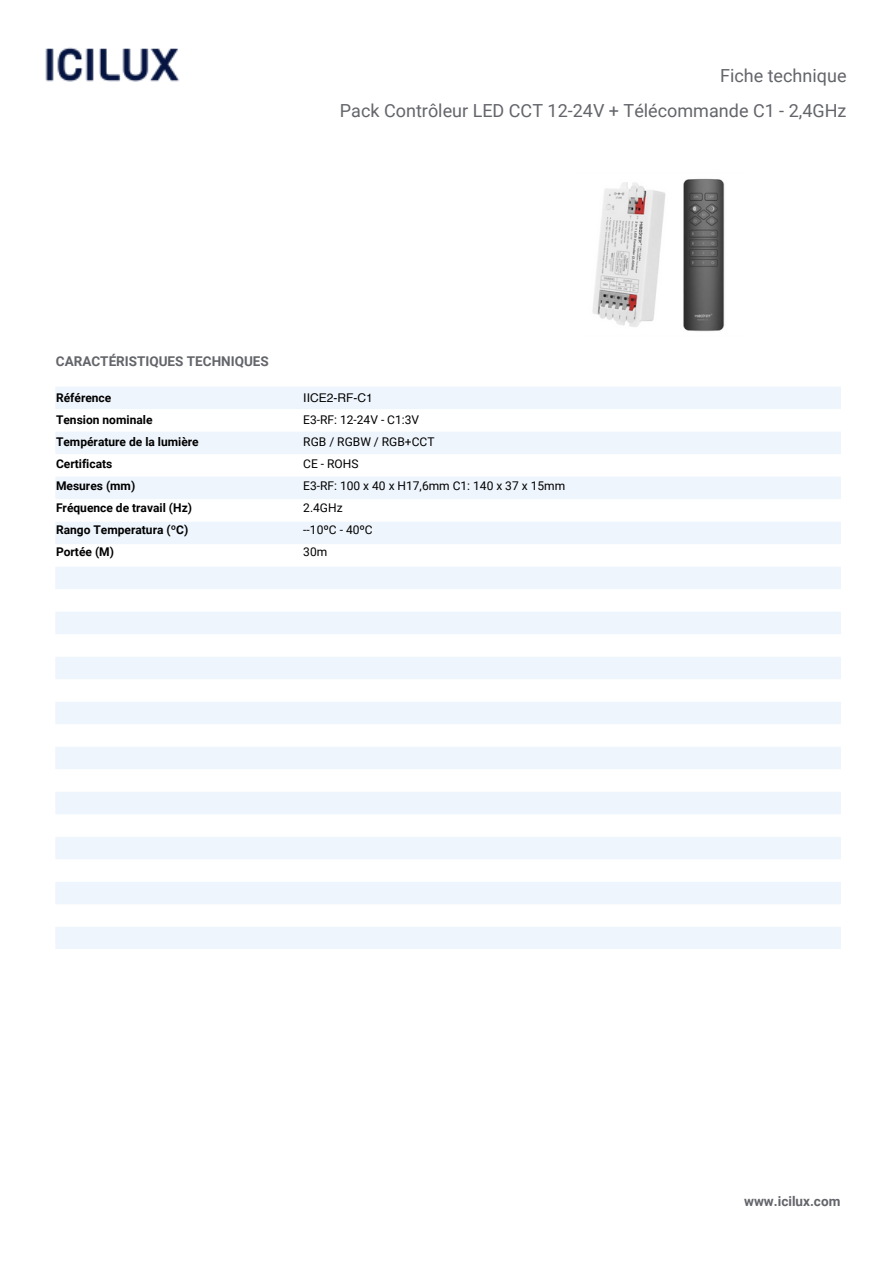
<style>
.page{position:relative;width:894px;height:1264px;background:#fff}
.page>*{position:absolute;margin:0;border:0;box-sizing:border-box;transform-origin:0 0}
.t1{font:18px/35px "Roboto";color:#63656a;text-align:right}
.t2{font:700 13.5px "Roboto";color:#63656a}
.t3{font:700 12px/22px "Roboto";color:#000}
.t4{font:12px "Roboto";color:#000}
.t5{font:12px "Helvetica";color:#000}
</style>
<div class="page">
<svg style="left:55px;top:387px;width:785px;height:561px;fill:#eef5fc"></svg>
<img style="left:45px;top:47px;width:135px;height:35px">
<img style="left:592px;top:178px;width:133px;height:154px">
<h1 class="t1" style="left:340px;top:59px;width:508px">Fiche technique<br>Pack Contrôleur LED CCT 12-24V + Télécommande C1 - 2,4GHz</h1>
<h2 class="t2" style="left:56px;top:353px;width:214px">CARACTÉRISTIQUES TECHNIQUES</h2>
<h4 class="t3" style="left:56px;top:387px;width:144px">Référence<br>Tension nominale<br>Température de la lumière<br>Certificats<br>Mesures (mm)<br>Fréquence de travail (Hz)<br>Rango Temperatura (ºC)<br>Portée (M)</h4>
<h4 class="t5" style="left:303px;top:393px;width:71px">IICE2-RF-C1</h4>
<p class="t4" style="left:303px;top:413px;width:117px">E3-RF: 12-24V - C1:3V</p>
<p class="t4" style="left:303px;top:435px;width:133px">RGB / RGBW / RGB+CCT</p>
<p class="t4" style="left:303px;top:457px;width:57px">CE - ROHS</p>
<p class="t4" style="left:303px;top:479px;width:263px">E3-RF: 100 x 40 x H17,6mm C1: 140 x 37 x 15mm</p>
<p class="t4" style="left:303px;top:501px;width:41px">2.4GHz</p>
<p class="t4" style="left:303px;top:523px;width:71px">--10ºC - 40ºC</p>
<p class="t4" style="left:303px;top:545px;width:25px">30m</p>
<h3 class="t2" style="left:743px;top:1193px;width:98px">www.icilux.com</h3>
</div>
